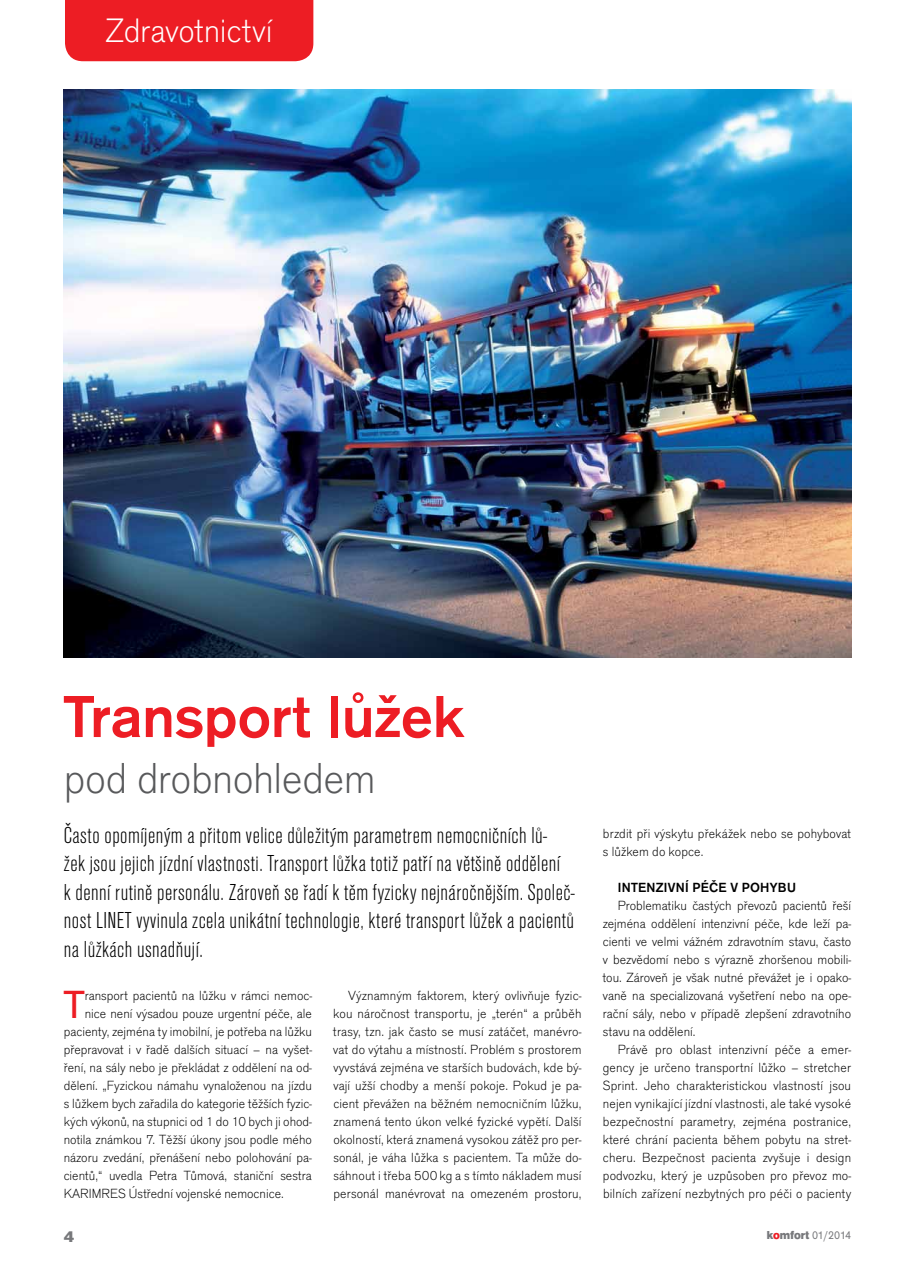
<style>
.page{position:relative;width:915px;height:1276px;background:#fff}
.page>*{position:absolute;margin:0;border:0;box-sizing:border-box;transform-origin:0 0}
.t1{font:500 61.5px "Accius TOT";letter-spacing:-.01em;color:#ed1d24}
.t2{font:300 45px "Accius TOT";letter-spacing:-.01em;color:#58595b}
.t3{font:40.8px "Accius TOT";color:#ed1d24}
.t4{font:300 35.25px "Accius TOT";letter-spacing:-.01em;color:#fff}
.t5{font:300 condensed 24px/28.5px "Accius TOT";letter-spacing:.02em;color:#000}
.t6{font:900 16.5px "Accius TOT";color:#77787b}
.t7{font:300 13.8px/18px "Accius TOT";color:#000;text-align:justify}
.t8{font:500 13.8px "Accius TOT";letter-spacing:.16em;color:#000}
.t9{font:12px "Accius TOT";letter-spacing:-.045em;color:#77787b;scale:.9 1}
.s1{font-weight:900}
.s2{font-weight:900;color:#ed1d24}
</style>
<div class="page">
<div style="left:65px;top:0;width:248px;height:61px;background:#ed1d24"></div>
<img style="left:64px;top:89px;width:786px;height:569px">
<h3 class="t4" style="left:105px;top:11px;width:169px">Zdravotnictví</h3>
<h1 class="t1" style="left:64px;top:682px;width:402px">TRANSPORT LŮŽEK</h1>
<h2 class="t2" style="left:64px;top:753px;width:313px">pod drobnohledem</h2>
<p class="t5" style="left:64px;top:821px;width:512px">Často opomíjeným a přitom velice důležitým parametrem nemocničních lů-<br>žek jsou jejich jízdní vlastnosti. Transport lůžka totiž patří na většině oddělení<br>k denní rutině personálu. Zároveň se řadí k těm fyzicky nejnáročnějším. Společ&shy;nost LINET vyvinula zcela unikátní technologie, které transport lůžek a pacientů na lůžkách usnadňují.</p>
<p class="t7" style="left:602px;top:824px;width:250px">brzdit při výskytu překážek nebo se pohybovat s lůžkem do kopce.</p>
<p class="t8" style="left:617px;top:880px;width:117px">INTENZIVNÍ PÉČE VPO</p>
<p class="t8" style="left:760px;top:880px;width:37px">HYBU</p>
<p class="t7" style="left:602px;top:896px;width:250px;text-indent:15px">Problematiku častých převozů pacientů řeší zejména oddělení intenzivní péče, kde leží pa&shy;cienti ve velmi vážném zdravotním stavu, často v bezvědomí nebo s výrazně zhoršenou mobili&shy;tou. Zároveň je však nutné převážet je i opako&shy;vaně na specializovaná vyšetření nebo na ope&shy;rační sály, nebo v případě zlepšení zdravotního stavu na oddělení.</p>
<p class="t7" style="left:602px;top:1040px;width:250px;text-indent:15px">Právě pro oblast intenzivní péče a emer&shy;gency je určeno transportní lůžko – stretcher Sprint. Jeho charakteristickou vlastností jsou nejen vynikající jízdní vlastnosti, ale také vysoké bezpečnostní parametry, zejména postranice, které chrání pacienta během pobytu na stret&shy;cheru. Bezpečnost pacienta zvyšuje i design podvozku, který je uzpůsoben pro převoz mo&shy;bilních zařízení nezbytných pro péči o pacienty</p>
<p class="t7" style="left:333px;top:986px;width:250px;text-indent:15px">Významným faktorem, který ovlivňuje fyzic&shy;kou náročnost transportu, je „terén“ a průběh trasy, tzn. jak často se musí zatáčet, manévro&shy;vat do výtahu a místností. Problém s prostorem vyvstává zejména ve starších budovách, kde bý&shy;vají užší chodby a menší pokoje. Pokud je pa&shy;cient převážen na běžném nemocničním lůžku, znamená tento úkon velké fyzické vypětí. Další okolností, která znamená vysokou zátěž pro per&shy;sonál, je váha lůžka s pacientem. Ta může do&shy;sáhnout i třeba 500 kg a s tímto nákladem musí personál manévrovat na omezeném prostoru,</p>
<h3 class="t3" style="left:64px;top:982px;width:22px">T</h3>
<p class="t7" style="left:85px;top:986px;width:229px">ransport pacientů na lůžku v rámci nemoc-</p>
<p class="t7" style="left:85px;top:1004px;width:229px">nice není výsadou pouze urgentní péče, ale</p>
<p class="t7" style="left:64px;top:1022px;width:250px">pacienty, zejména ty imobilní, je potřeba na lůžku</p>
<p class="t7" style="left:64px;top:1040px;width:250px">přepravovat i v řadě dalších situací – na vyšet-</p>
<p class="t7" style="left:64px;top:1058px;width:249px">ření, na sály nebo je překládat z oddělení na od-</p>
<p class="t7" style="left:64px;top:1076px;width:250px">dělení. „Fyzickou námahu vynaloženou na jízdu</p>
<p class="t7" style="left:64px;top:1094px;width:250px">s lůžkem bych zařadila do kategorie těžších fyzic-</p>
<p class="t7" style="left:64px;top:1112px;width:249px">kých výkonů, na stupnici od 1 do 10 bych ji ohod-</p>
<p class="t7" style="left:64px;top:1130px;width:250px">notila známkou 7. Těžší úkony jsou podle mého</p>
<p class="t7" style="left:64px;top:1148px;width:249px">názoru zvedání, přenášení nebo polohování pa-</p>
<p class="t7" style="left:64px;top:1166px;width:250px">cientů,“ uvedla Petra Tůmová, staniční sestra</p>
<p class="t7" style="left:64px;top:1184px;width:221px">KARIMRES Ústřední vojenské nemocnice.</p>
<p class="t6" style="left:64px;top:1226px;width:12px">4</p>
<p class="t9" style="left:766px;top:1228px;width:95px"><span class="s1">k</span><span class="s2">o</span><span class="s1">mfort</span> 01/2014</p>
</div>
